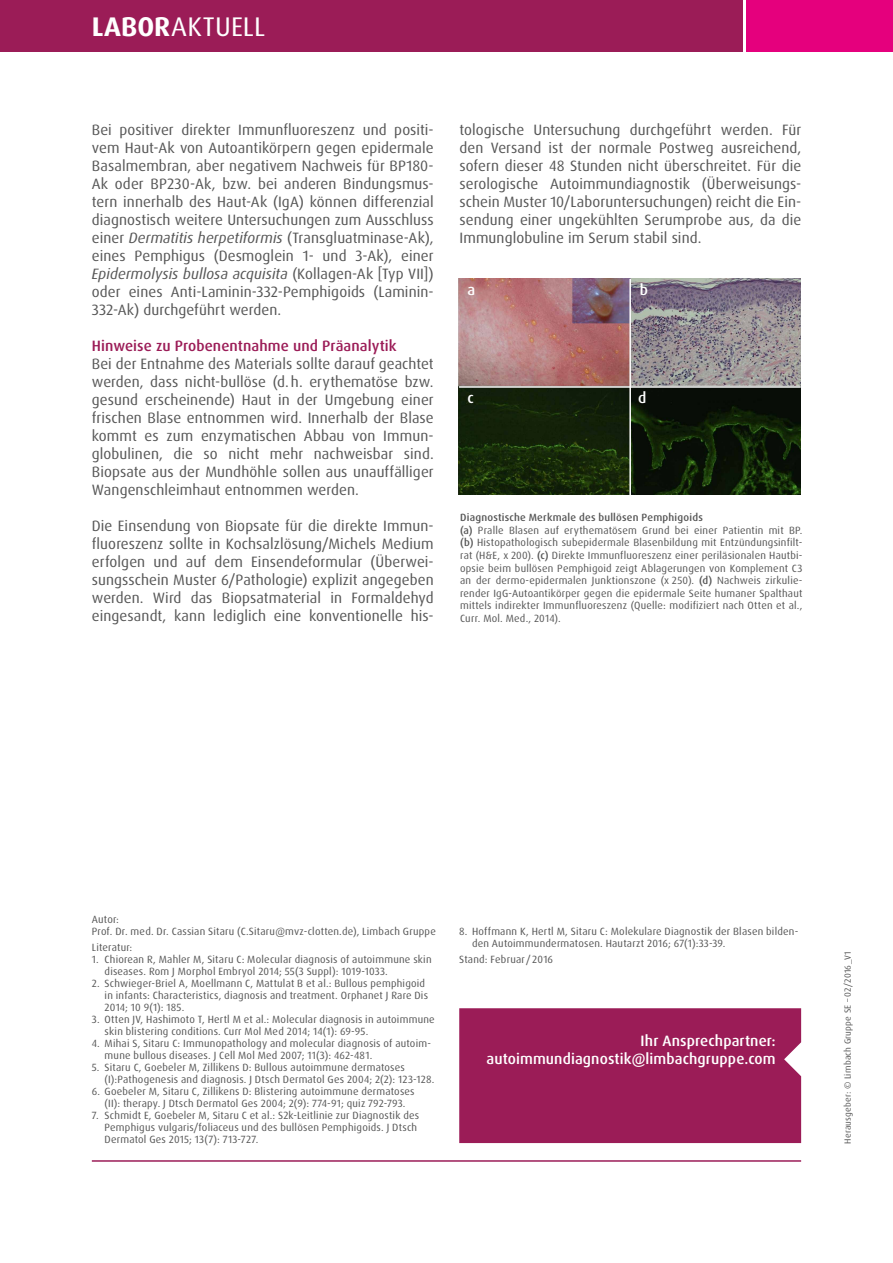
<style>
.page{position:relative;width:893px;height:1263px;background:#fff}
.page>*{position:absolute;margin:0;border:0;box-sizing:border-box;transform-origin:0 0}
.t1{font:27px "Dax Pro";letter-spacing:.01em;color:#fff}
.t2{font:15px/18px "Dax Pro";letter-spacing:.005em;color:#565656;text-align:justify}
.t3{font:500 15px/18px "Dax Pro";letter-spacing:.005em;color:#fff;text-align:right}
.t4{font:500 15px "Dax Pro";letter-spacing:.005em;color:#9b1c57}
.t5{font:10.5px/12px "Dax Pro";letter-spacing:.02em;color:#565656}
.t6{font:9px "Dax Pro";letter-spacing:.025em;color:#565656}
.s1{font-family:"Dax Offc";font-weight:700}
.s2{font-style:italic}
.s3{font-weight:500}
</style>
<div class="page">
<div style="left:459px;top:1008px;width:342px;height:135px;background:#9b1c57"></div>
<div style="left:0;top:0;width:742px;height:51px;background:#9b1c57"></div>
<div style="left:746px;top:0;width:147px;height:51px;background:#e5007d"></div>
<img style="left:459px;top:279px;width:342px;height:216px">
<hr style="left:629px;top:279px;width:2px;height:216px;background:#fff">
<hr style="left:459px;top:386px;width:342px;height:2px;background:#fff">
<hr style="left:92px;top:1160px;width:709px;height:2px;background:#9b1c57">
<h1 class="t1" style="left:92px;top:9px;width:175px"><span class="s1">LABOR</span>AKTUELL</h1>
<p class="t2" style="left:92px;top:121px;width:343px">Bei positiver direkter Immunfluoreszenz und positi&shy;vem Haut-Ak von Autoantikörpern gegen epidermale Basalmembran, aber negativem Nachweis für BP180- Ak oder BP230-Ak, bzw. bei anderen Bindungsmus&shy;tern innerhalb des Haut-Ak (IgA) können differenzial diagnostisch weitere Untersuchungen zum Ausschluss einer <span class="s2">Dermatitis herpetiformis</span> (Transgluatminase-Ak), eines Pemphigus (Desmoglein 1- und 3-Ak), einer <span class="s2">Epidermolysis bullosa acquisita</span> (Kollagen-Ak [Typ VII]) oder eines Anti-Laminin-332-Pemphigoids (Laminin-332-Ak) durchgeführt werden.</p>
<h2 class="t4" style="left:92px;top:336px;width:306px">Hinweise zu Probenentnahme und Präanalytik</h2>
<p class="t2" style="left:92px;top:355px;width:343px">Bei der Entnahme des Materials sollte darauf geachtet werden, dass nicht-bullöse (d.h. erythematöse bzw. gesund erscheinende) Haut in der Umgebung einer frischen Blase entnommen wird. Innerhalb der Blase kommt es zum enzymatischen Abbau von Immun&shy;globulinen, die so nicht mehr nachweisbar sind.<br>Biopsate aus der Mundhöhle sollen aus unauffälliger Wangenschleimhaut entnommen werden.</p>
<p class="t2" style="left:92px;top:517px;width:343px">Die Einsendung von Biopsate für die direkte Immun&shy;fluoreszenz sollte in Kochsalzlösung/Michels Medium erfolgen und auf dem Einsendeformular (Überwei&shy;sungsschein Muster 6/Pathologie) explizit angegeben werden. Wird das Biopsatmaterial in Formaldehyd eingesandt, kann lediglich eine konventionelle his-</p>
<p class="t2" style="left:459px;top:121px;width:343px">tologische Untersuchung durchgeführt werden. Für den Versand ist der normale Postweg ausreichend, sofern dieser 48 Stunden nicht überschreitet. Für die serologische Autoimmundiagnostik (Überweisungs&shy;schein Muster 10/Laboruntersuchungen) reicht die Ein&shy;sendung einer ungekühlten Serumprobe aus, da die Immunglobuline im Serum stabil sind.</p>
<h2 class="t3" style="left:468px;top:281px;width:9px">a</h2>
<h2 class="t3" style="left:640px;top:281px;width:10px">b</h2>
<h2 class="t3" style="left:467px;top:389px;width:8px">c</h2>
<h2 class="t3" style="left:638px;top:389px;width:10px">d</h2>
<p class="t5" style="left:460px;top:511px;width:344px;line-height:12.6px"><span class="s3">Diagnostische Merkmale des bullösen Pemphigoids<br>(a)</span> Pralle Blasen auf erythematösem Grund bei einer Patientin mit BP. <span class="s3">(b)</span> Histopathologisch subepidermale Blasenbildung mit Entzündungsinfilt&shy;rat (H&amp;E, x 200). <span class="s3">(c)</span> Direkte Immunfluoreszenz einer periläsionalen Hautbi&shy;opsie beim bullösen Pemphigoid zeigt Ablagerungen von Komplement C3 an der dermo-epidermalen Junktionszone (x 250). <span class="s3">(d)</span> Nachweis zirkulie&shy;render IgG-Autoantikörper gegen die epidermale Seite humaner Spalthaut mittels indirekter Immunfluoreszenz (Quelle: modifiziert nach Otten et al., Curr. Mol. Med., 2014).</p>
<p class="t5" style="left:92px;top:913px;width:345px">Autor:<br>Prof. Dr. med. Dr. Cassian Sitaru (C.Sitaru@mvz-clotten.de), Limbach Gruppe</p>
<p class="t5" style="left:92px;top:941px;width:42px">Literatur:</p>
<p class="t5" style="left:105px;top:953px;width:329px;text-indent:-13px">1. Chiorean R, Mahler M, Sitaru C: Molecular diagnosis of autoimmune skin diseases. Rom J Morphol Embryol 2014; 55(3 Suppl): 1019-1033.</p>
<p class="t5" style="left:105px;top:977px;width:325px;text-indent:-13px">2. Schwieger-Briel A, Moellmann C, Mattulat B et al.: Bullous pemphigoid in infants: Characteristics, diagnosis and treatment. Orphanet J Rare Dis<br>2014; 10 9(1): 185.</p>
<p class="t5" style="left:105px;top:1013px;width:332px;text-indent:-13px">3. Otten JV, Hashimoto T, Hertl M et al.: Molecular diagnosis in autoimmune skin blistering conditions. Curr Mol Med 2014; 14(1): 69-95.</p>
<p class="t5" style="left:105px;top:1037px;width:328px;text-indent:-13px">4. Mihai S, Sitaru C: Immunopathology and molecular diagnosis of autoim&shy;mune bullous diseases. J Cell Mol Med 2007; 11(3): 462-481.</p>
<p class="t5" style="left:105px;top:1061px;width:331px;text-indent:-13px">5. Sitaru C, Goebeler M, Zillikens D: Bullous autoimmune dermatoses (I):Pathogenesis and diagnosis. J Dtsch Dermatol Ges 2004; 2(2): 123-128.</p>
<p class="t5" style="left:92px;top:1085px;width:324px;text-align:center">6. Goebeler M, Sitaru C, Zillikens D: Blistering autoimmune dermatoses (II): therapy. J Dtsch Dermatol Ges 2004; 2(9): 774-91; quiz 792-793.</p>
<p class="t5" style="left:105px;top:1109px;width:316px;text-indent:-13px">7. Schmidt E, Goebeler M, Sitaru C et al.: S2k-Leitlinie zur Diagnostik des<br>Pemphigus vulgaris/foliaceus und des bullösen Pemphigoids. J Dtsch<br>Dermatol Ges 2015; 13(7): 713-727.</p>
<p class="t5" style="left:472px;top:925px;width:328px;text-indent:-13px">8. Hoffmann K, Hertl M, Sitaru C: Molekulare Diagnostik der Blasen bilden&shy;den Autoimmundermatosen. Hautarzt 2016; 67(1):33-39.</p>
<p class="t5" style="left:459px;top:953px;width:95px">Stand: Februar/2016</p>
<h2 class="t3" style="left:486px;top:1031px;width:291px">Ihr Ansprechpartner: autoimmundiagnostik@limbachgruppe.com</h2>
<p class="t6" style="left:842px;top:1144px;width:194px;rotate:-90deg">Herausgeber: © Limbach Gruppe SE – 02/2016_V1</p>
</div>
